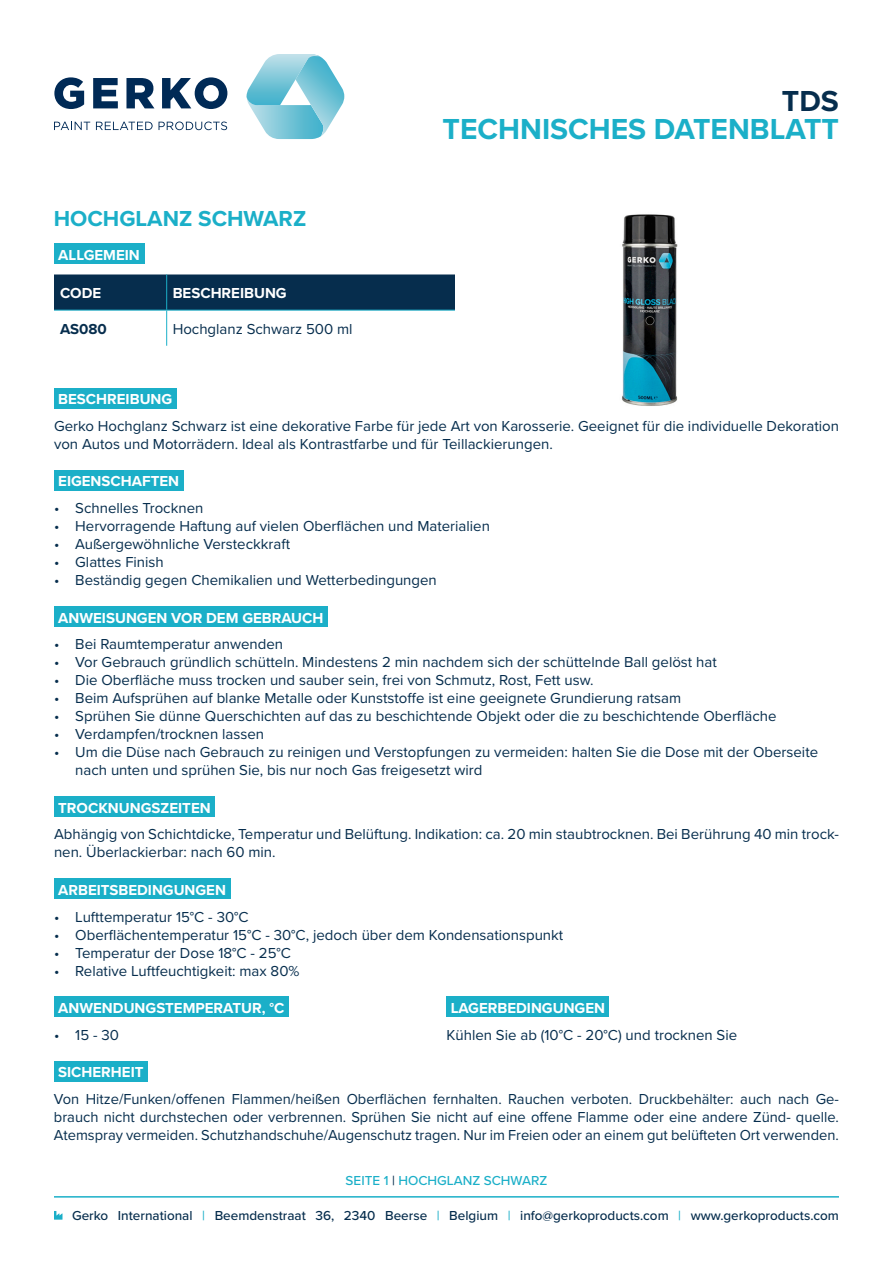
<style>
.page{position:relative;width:893px;height:1263px;background:#fff}
.page>*{position:absolute;margin:0;border:0;box-sizing:border-box;transform-origin:0 0}
.t1{font:700 30px "Proxima Nova";color:#1bafc8}
.t2{font:700 30px "Proxima Nova";color:#062d4d}
.t3{font:700 22.5px "Proxima Nova";color:#1bafc8}
.Alineastijl{font:15px/18px "Proxima Nova";color:#062d4d}
.t4{font:700 15px "Proxima Nova";color:#fff}
.t5{font:700 15px "Proxima Nova";color:#062d4d}
.t6{font:500 13.5px "Proxima Nova";color:#062d4d}
.t7{font:500 13.5px "Proxima Nova";color:#1bafc8}
.s1{color:#062d4d}
.s2{color:#1bafc8}
</style>
<div class="page">
<div style="left:54px;top:274px;width:401px;height:36px;background:#062d4d"></div>
<hr style="left:166px;top:274px;width:1px;height:36px;background:#1bafc8">
<hr style="left:54px;top:310px;width:113px;height:1px;background:#1bafc8">
<hr style="left:167px;top:310px;width:672px;height:1px;background:#1bafc8">
<hr style="left:166px;top:310px;width:1px;height:36px;background:#1bafc8">
<div style="left:54px;top:244px;width:90px;height:20px;background:#1bafc8"></div>
<div style="left:54px;top:470px;width:130px;height:21px;background:#1bafc8"></div>
<div style="left:54px;top:879px;width:176px;height:20px;background:#1bafc8"></div>
<div style="left:54px;top:606px;width:274px;height:21px;background:#1bafc8"></div>
<div style="left:54px;top:388px;width:123px;height:21px;background:#1bafc8"></div>
<div style="left:54px;top:997px;width:235px;height:20px;background:#1bafc8"></div>
<div style="left:54px;top:1061px;width:94px;height:20px;background:#1bafc8"></div>
<div style="left:446px;top:997px;width:163px;height:20px;background:#1bafc8"></div>
<div style="left:54px;top:797px;width:161px;height:20px;background:#1bafc8"></div>
<svg style="left:54px;top:122px;width:36px;height:8px"></svg>
<svg style="left:96px;top:122px;width:57px;height:8px"></svg>
<svg style="left:159px;top:122px;width:68px;height:8px"></svg>
<svg style="left:54px;top:77px;width:30px;height:32px"></svg>
<svg style="left:93px;top:78px;width:25px;height:30px"></svg>
<svg style="left:126px;top:78px;width:28px;height:30px"></svg>
<svg style="left:162px;top:77px;width:65px;height:32px"></svg>
<svg style="left:246px;top:54px;width:98px;height:85px"></svg>
<svg style="left:54px;top:1211px;width:8px;height:8px"></svg>
<hr style="left:54px;top:1196px;width:785px;height:1px;background:#1bafc8">
<img style="left:456px;top:214px;width:383px;height:192px">
<p class="t3" style="left:54px;top:202px;width:254px">HOCHGLANZ SCHWARZ</p>
<p class="t4" style="left:58px;top:244px;width:83px">ALLGEMEIN</p>
<p class="t4" style="left:60px;top:282px;width:43px">CODE</p>
<p class="t4" style="left:173px;top:282px;width:116px">BESCHREIBUNG</p>
<p class="t5" style="left:60px;top:318px;width:48px">AS080</p>
<p class="Alineastijl" style="left:173px;top:319px;width:181px">Hochglanz Schwarz 500 ml</p>
<p class="t4" style="left:58px;top:388px;width:116px">BESCHREIBUNG</p>
<p class="t2" style="left:782px;top:78px;width:58px">TDS</p>
<p class="t1" style="left:443px;top:107px;width:398px">TECHNISCHES DATENBLATT</p>
<p class="Alineastijl" style="left:54px;top:416px;width:786px">Gerko Hochglanz Schwarz ist eine dekorative Farbe für jede Art von Karosserie. Geeignet für die individuelle Dekoration von Autos und Motorrädern. Ideal als Kontrastfarbe und für Teillackierungen.</p>
<p class="t4" style="left:58px;top:470px;width:122px">EIGENSCHAFTEN</p>
<p class="Alineastijl" style="left:54px;top:498px;width:151px">• Schnelles Trocknen</p>
<p class="Alineastijl" style="left:54px;top:516px;width:437px">• Hervorragende Haftung auf vielen Oberflächen und Materialien</p>
<p class="Alineastijl" style="left:54px;top:534px;width:238px">• Außergewöhnliche Versteckkraft</p>
<p class="Alineastijl" style="left:54px;top:552px;width:111px">• Glattes Finish</p>
<p class="Alineastijl" style="left:54px;top:570px;width:384px">• Beständig gegen Chemikalien und Wetterbedingungen</p>
<p class="t4" style="left:58px;top:606px;width:267px">ANWEISUNGEN VOR DEM GEBRAUCH</p>
<p class="Alineastijl" style="left:54px;top:635px;width:231px">• Bei Raumtemperatur anwenden</p>
<p class="Alineastijl" style="left:54px;top:653px;width:664px">• Vor Gebrauch gründlich schütteln. Mindestens 2 min nachdem sich der schüttelnde Ball gelöst hat</p>
<p class="Alineastijl" style="left:54px;top:671px;width:541px">• Die Oberfläche muss trocken und sauber sein, frei von Schmutz, Rost, Fett usw.</p>
<p class="Alineastijl" style="left:54px;top:689px;width:629px">• Beim Aufsprühen auf blanke Metalle oder Kunststoffe ist eine geeignete Grundierung ratsam</p>
<p class="Alineastijl" style="left:54px;top:707px;width:724px">• Sprühen Sie dünne Querschichten auf das zu beschichtende Objekt oder die zu beschichtende Oberfläche</p>
<p class="Alineastijl" style="left:54px;top:725px;width:212px">• Verdampfen/trocknen lassen</p>
<p class="Alineastijl" style="left:75px;top:743px;width:744px;text-indent:-21px">• Um die Düse nach Gebrauch zu reinigen und Verstopfungen zu vermeiden: halten Sie die Dose mit der Oberseite nach unten und sprühen Sie, bis nur noch Gas freigesetzt wird</p>
<p class="t4" style="left:58px;top:796px;width:154px">TROCKNUNGSZEITEN</p>
<p class="Alineastijl" style="left:54px;top:825px;width:786px">Abhängig von Schichtdicke, Temperatur und Belüftung. Indikation: ca. 20 min staubtrocknen. Bei Berührung 40 min trock&shy;nen. Überlackierbar: nach 60 min.</p>
<p class="t4" style="left:58px;top:879px;width:169px">ARBEITSBEDINGUNGEN</p>
<p class="Alineastijl" style="left:54px;top:907px;width:196px">• Lufttemperatur 15°C - 30°C</p>
<p class="Alineastijl" style="left:54px;top:925px;width:511px">• Oberflächentemperatur 15°C - 30°C, jedoch über dem Kondensationspunkt</p>
<p class="Alineastijl" style="left:54px;top:943px;width:239px">• Temperatur der Dose 18°C - 25°C</p>
<p class="Alineastijl" style="left:54px;top:961px;width:247px">• Relative Luftfeuchtigkeit: max 80%</p>
<p class="t4" style="left:58px;top:997px;width:228px">ANWENDUNGSTEMPERATUR, °C</p>
<p class="Alineastijl" style="left:54px;top:1025px;width:66px">• 15 - 30</p>
<p class="t4" style="left:58px;top:1061px;width:87px">SICHERHEIT</p>
<p class="t4" style="left:451px;top:997px;width:156px">LAGERBEDINGUNGEN</p>
<p class="Alineastijl" style="left:446px;top:1025px;width:292px">Kühlen Sie ab (10°C - 20°C) und trocknen Sie</p>
<p class="Alineastijl" style="left:54px;top:1089px;width:786px;text-align:justify">Von Hitze/Funken/offenen Flammen/heißen Oberflächen fernhalten. Rauchen verboten. Druckbehälter: auch nach Ge&shy;brauch nicht durchstechen oder verbrennen. Sprühen Sie nicht auf eine offene Flamme oder eine andere Zünd- quelle.<br>Atemspray vermeiden. Schutzhandschuhe/Augenschutz tragen. Nur im Freien oder an einem gut belüfteten Ort verwenden.</p>
<p class="t7" style="left:346px;top:1170px;width:203px">SEITE 1 <span class="s1">|</span> HOCHGLANZ SCHWARZ</p>
<p class="t6" style="left:72px;top:1205px;width:768px">Gerko International <span class="s2">|</span> Beemdenstraat 36, 2340 Beerse <span class="s2">|</span> Belgium <span class="s2">|</span> info@gerkoproducts.com <span class="s2">|</span> www.gerkoproducts.com</p>
</div>
